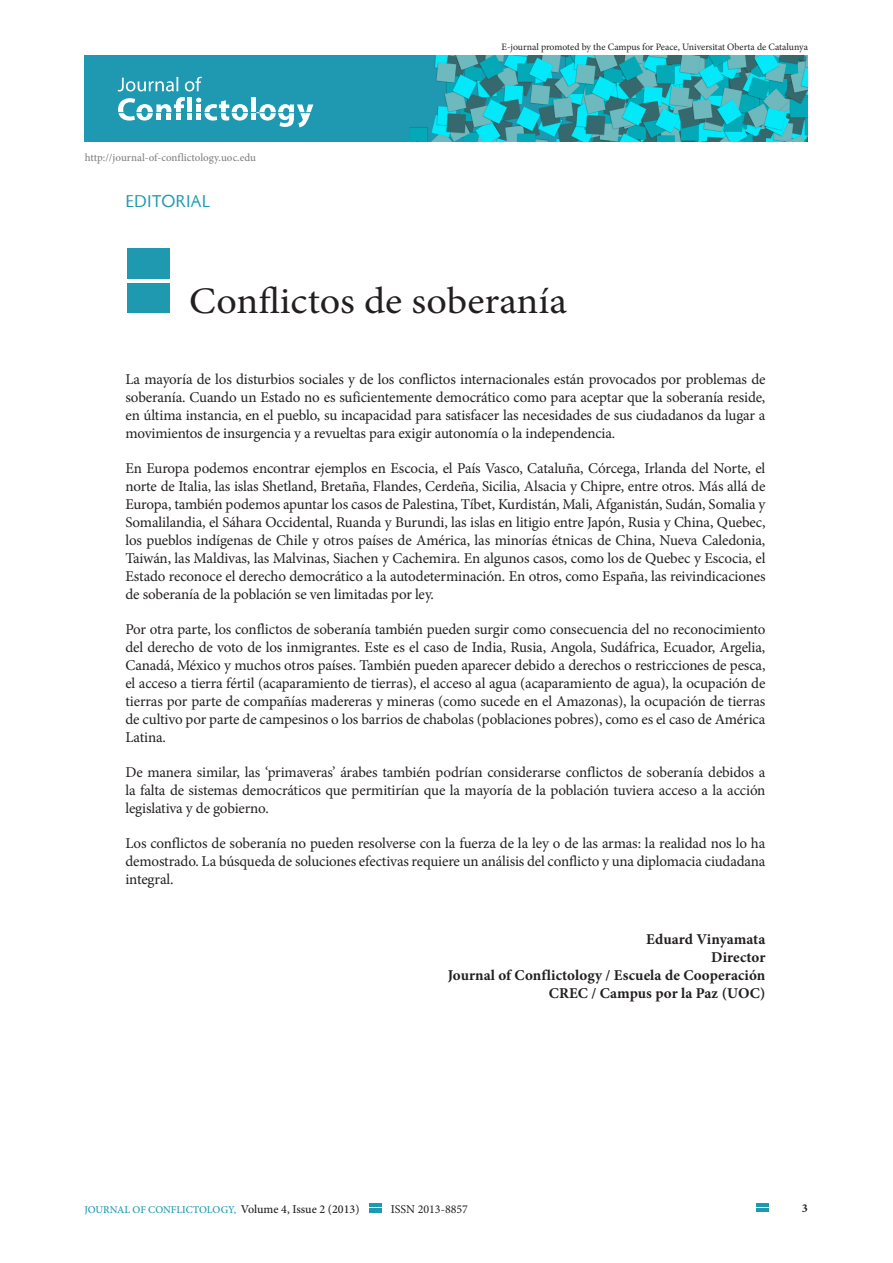
<style>
.page{position:relative;width:893px;height:1263px;background:#fff}
.page>*{position:absolute;margin:0;border:0;box-sizing:border-box;transform-origin:0 0}
.t1{font:37.5px "Minion Pro";color:#231f20;scale:1.07 1}
.t2{font:16.5px "Pragma ND";color:#1f99b0}
.t3{font:15px/18px "Minion Pro";letter-spacing:-.01em;color:#231f20;text-align:justify}
.t4{font:700 15px/18px "Minion Pro";letter-spacing:.005em;color:#231f20;text-align:right}
.t5{font:12px "Minion Pro";color:#231f20}
.t6{font:700 12px "Minion Pro";color:#231f20}
.t7{font:500 10.95px "Minion Pro";color:#808285}
.t8{font:500 10.5px "Minion Pro";color:#1f99b0}
.t9{font:9.75px "Minion Pro";letter-spacing:-.005em;color:#231f20}
.s1{font-size:12px;color:#231f20}
</style>
<div class="page">
<img style="left:84px;top:56px;width:724px;height:85px">
<hr style="left:757px;top:1203px;width:12px;height:4px;background:#1f99b0">
<hr style="left:757px;top:1208px;width:12px;height:4px;background:#1f99b0">
<svg style="left:118px;top:97px;width:195px;height:30px"></svg>
<svg style="left:118px;top:77px;width:84px;height:14px"></svg>
<hr style="left:369px;top:1203px;width:12px;height:4px;background:#1f99b0">
<div style="left:369px;top:1208px;width:12px;height:5px;background:#1f99b0"></div>
<div style="left:127px;top:249px;width:43px;height:30px;background:#1f99b0"></div>
<div style="left:127px;top:283px;width:43px;height:30px;background:#1f99b0"></div>
<p class="t7" style="left:85px;top:150px;width:173px">http://journal-of-conflictology.uoc.edu</p>
<p class="t2" style="left:125px;top:190px;width:86px">EDITORIAL</p>
<p class="t9" style="left:502px;top:40px;width:308px">E-journal promoted by the Campus for Peace, Universitat Oberta de Catalunya</p>
<h1 class="t1" style="left:189px;top:276px;width:355px">Conflictos de soberanía</h1>
<p class="t3" style="left:125px;top:370px;width:641px">La mayoría de los disturbios sociales y de los conflictos internacionales están provocados por problemas de soberanía. Cuando un Estado no es suficientemente democrático como para aceptar que la soberanía reside, en última instancia, en el pueblo, su incapacidad para satisfacer las necesidades de sus ciudadanos da lugar a movimientos de insurgencia y a revueltas para exigir autonomía o la independencia.</p>
<p class="t3" style="left:125px;top:459px;width:642px">En Europa podemos encontrar ejemplos en Escocia, el País Vasco, Cataluña, Córcega, Irlanda del Norte, el norte de Italia, las islas Shetland, Bretaña, Flandes, Cerdeña, Sicilia, Alsacia y Chipre, entre otros. Más allá de Europa, también podemos apuntar los casos de Palestina, Tíbet, Kurdistán, Mali, Afganistán, Sudán, Somalia y Somalilandia, el Sáhara Occidental, Ruanda y Burundi, las islas en litigio entre Japón, Rusia y China, Quebec, los pueblos indígenas de Chile y otros países de América, las minorías étnicas de China, Nueva Caledonia, Taiwán, las Maldivas, las Malvinas, Siachen y Cachemira. En algunos casos, como los de Quebec y Escocia, el Estado reconoce el derecho democrático a la autodeterminación. En otros, como España, las reivindicaciones de soberanía de la población se ven limitadas por ley.</p>
<p class="t3" style="left:125px;top:620px;width:642px">Por otra parte, los conflictos de soberanía también pueden surgir como consecuencia del no reconocimiento del derecho de voto de los inmigrantes. Este es el caso de India, Rusia, Angola, Sudáfrica, Ecuador, Argelia, Canadá, México y muchos otros países. También pueden aparecer debido a derechos o restricciones de pesca, el acceso a tierra fértil (acaparamiento de tierras), el acceso al agua (acaparamiento de agua), la ocupación de tierras por parte de compañías madereras y mineras (como sucede en el Amazonas), la ocupación de tierras de cultivo por parte de campesinos o los barrios de chabolas (poblaciones pobres), como es el caso de América Latina.</p>
<p class="t3" style="left:125px;top:763px;width:642px">De manera similar, las ‘primaveras’ árabes también podrían considerarse conflictos de soberanía debidos a la falta de sistemas democráticos que permitirían que la mayoría de la población tuviera acceso a la acción legislativa y de gobierno.</p>
<p class="t3" style="left:125px;top:834px;width:641px">Los conflictos de soberanía no pueden resolverse con la fuerza de la ley o de las armas: la realidad nos lo ha demostrado. La búsqueda de soluciones efectivas requiere un análisis del conflicto y una diplomacia ciudadana integral.</p>
<p class="t4" style="left:448px;top:930px;width:319px">Eduard Vinyamata<br>Director<br>Journal of Conflictology / Escuela de Cooperación<br>CREC / Campus por la Paz (UOC)</p>
<p class="t8" style="left:84px;top:1202px;width:277px">JOURNAL OF CONFLICTOLOGY, <span class="s1">Volume 4, Issue 2 (2013)</span></p>
<p class="t5" style="left:391px;top:1201px;width:79px">ISSN 2013-8857</p>
<p class="t6" style="left:802px;top:1200px;width:7px">3</p>
</div>
